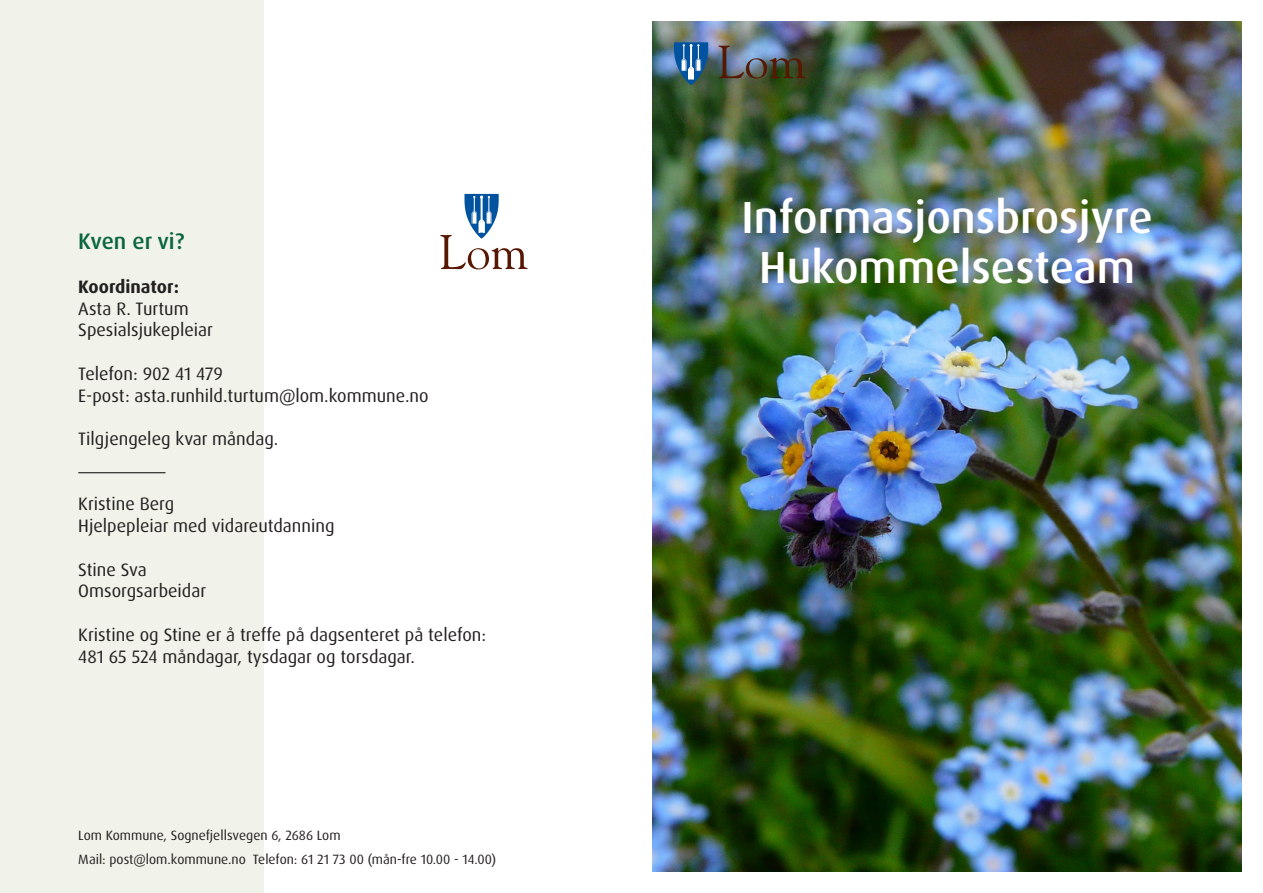
<style>
.page{position:relative;width:1263px;height:893px;background:#fff}
.page>*{position:absolute;margin:0;border:0;box-sizing:border-box;transform-origin:0 0}
.t1{font:500 45px "Dax Pro";color:#fff}
.t2{font:500 22.5px "Dax Pro";color:#0a663f}
.t3{font:18px/21.8px "Dax Pro";color:#231f20}
.t4{font:700 18px "Dax Pro";color:#231f20}
.t5{font:13.5px "Dax Pro";color:#231f20}
</style>
<div class="page">
<img style="left:653px;top:21px;width:589px;height:850px">
<svg style="left:674px;top:42px;width:34px;height:43px"></svg>
<img style="left:718px;top:46px;width:88px;height:33px">
<div style="left:0;top:0;width:264px;height:893px;background:#f1f2ea"></div>
<svg style="left:440px;top:194px;width:87px;height:75px"></svg>
<hr style="left:78px;top:472px;width:87px;height:1px;background:#000">
<p class="t2" style="left:78px;top:227px;width:108px">Kven er vi?</p>
<p class="t4" style="left:78px;top:275px;width:102px">Koordinator:</p>
<p class="t3" style="left:78px;top:298px;width:136px">Asta R. Turtum<br>Spesialsjukepleiar</p>
<p class="t3" style="left:78px;top:363px;width:146px">Telefon: 902 41 479</p>
<p class="t3" style="left:78px;top:385px;width:352px">E-post: asta.runhild.turtum@lom.kommune.no</p>
<p class="t3" style="left:78px;top:428px;width:202px">Tilgjengeleg kvar måndag.</p>
<p class="t3" style="left:78px;top:493px;width:98px">Kristine Berg</p>
<p class="t3" style="left:78px;top:515px;width:258px">Hjelpepleiar med vidareutdanning</p>
<p class="t3" style="left:78px;top:559px;width:70px">Stine Sva</p>
<p class="t3" style="left:78px;top:580px;width:129px">Omsorgsarbeidar</p>
<p class="t3" style="left:78px;top:624px;width:409px">Kristine og Stine er å treffe på dagsenteret på telefon:<br>481 65 524 måndagar, tysdagar og torsdagar.</p>
<p class="t5" style="left:78px;top:826px;width:264px">Lom Kommune, Sognefjellsvegen 6, 2686 Lom</p>
<p class="t5" style="left:78px;top:850px;width:419px">Mail: post@lom.kommune.no Telefon: 61 21 73 00 (mån-fre 10.00 - 14.00)</p>
<p class="t1" style="left:742px;top:188px;width:413px">Informasjonsbrosjyre</p>
<p class="t1" style="left:759px;top:239px;width:378px">Hukommelsesteam</p>
</div>
